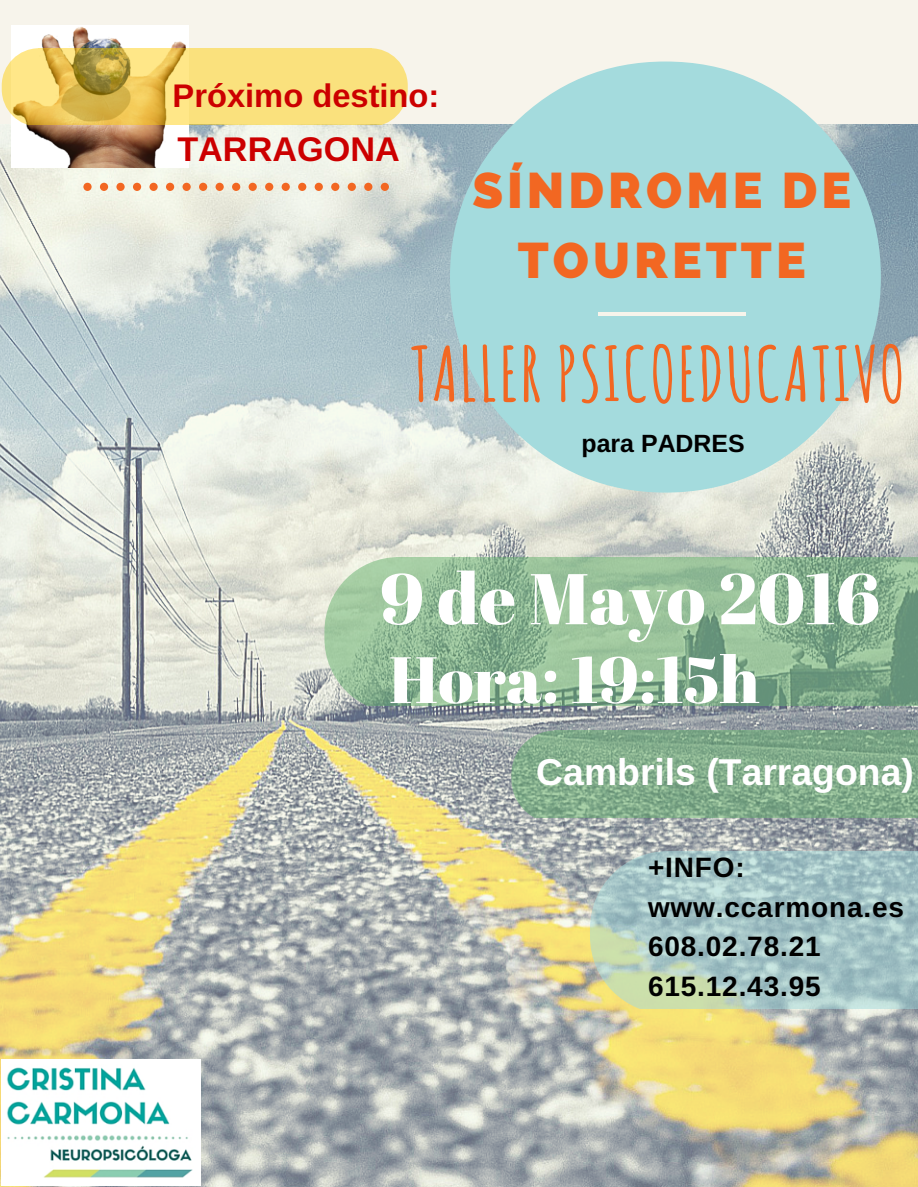
<style>
.page{position:relative;width:918px;height:1187px;background:#fff}
.page>*{position:absolute;margin:0;border:0;box-sizing:border-box;transform-origin:0 0}
.t1{font:700 74.7px "Amatic SC";letter-spacing:.03em;color:#f26722}
.t2{font:71.55px "Abril Fatface";color:#fff}
.t3{font:65.4px "Abril Fatface";color:#fff}
.t4{font:800 49.8px/69.8px "Raleway";letter-spacing:.08em;color:#f26722;text-align:center}
.t5{font:700 37.35px "Arimo";color:#fff}
.t6{font:700 34.2px "Arimo";color:#c00}
.t7{font:700 32.7px "Arimo";color:#c00}
.t8{font:700 28.05px/39.3px "Arimo";letter-spacing:.03em;color:#000}
.t9{font:700 24.9px "Arimo";color:#000}
</style>
<div class="page">
<div style="left:0;top:0;width:918px;height:1186px;background:#f7f4eb"></div>
<img style="left:0;top:124px;width:918px;height:1062px">
<svg style="left:450px;top:62px;width:431px;height:430px;background:#aedbdb"></svg>
<hr style="left:598px;top:312px;width:148px;height:4px;background:#f7f4eb">
<img style="left:11px;top:26px;width:178px;height:141px">
<svg style="left:39px;top:48px;width:331px;height:76px;background:#edd06c"></svg>
<svg style="left:370px;top:48px;width:38px;height:76px"></svg>
<svg style="left:2px;top:48px;width:37px;height:76px;background:#f7df8d"></svg>
<div style="left:166px;top:183px;width:8px;height:8px;background:#f26722;border-radius:50%"></div>
<div style="left:183px;top:183px;width:8px;height:8px;background:#f26722;border-radius:50%"></div>
<div style="left:149px;top:183px;width:9px;height:8px;background:#f26722;border-radius:50%"></div>
<div style="left:216px;top:183px;width:8px;height:8px;background:#f26722;border-radius:50%"></div>
<svg style="left:83px;top:183px;width:9px;height:8px"></svg>
<div style="left:232px;top:183px;width:8px;height:8px;background:#f26722;border-radius:50%"></div>
<div style="left:100px;top:183px;width:8px;height:8px;background:#f26722;border-radius:50%"></div>
<div style="left:116px;top:183px;width:9px;height:8px;background:#f26722;border-radius:50%"></div>
<div style="left:133px;top:183px;width:8px;height:8px;background:#f26722;border-radius:50%"></div>
<div style="left:199px;top:183px;width:8px;height:8px;background:#f26722;border-radius:50%"></div>
<div style="left:331px;top:183px;width:8px;height:8px;background:#f26722;border-radius:50%"></div>
<div style="left:348px;top:183px;width:8px;height:8px;background:#f26722;border-radius:50%"></div>
<div style="left:364px;top:183px;width:8px;height:8px;background:#f26722;border-radius:50%"></div>
<div style="left:381px;top:183px;width:8px;height:8px;background:#f26722;border-radius:50%"></div>
<div style="left:315px;top:183px;width:8px;height:8px;background:#f26722;border-radius:50%"></div>
<div style="left:265px;top:183px;width:8px;height:8px;background:#f26722;border-radius:50%"></div>
<div style="left:282px;top:183px;width:8px;height:8px;background:#f26722;border-radius:50%"></div>
<div style="left:249px;top:183px;width:8px;height:8px;background:#f26722;border-radius:50%"></div>
<div style="left:298px;top:183px;width:8px;height:8px;background:#f26722;border-radius:50%"></div>
<svg style="left:399px;top:557px;width:519px;height:148px;background:#8ab491"></svg>
<svg style="left:324px;top:557px;width:75px;height:148px;background:#a7c9a7"></svg>
<svg style="left:555px;top:730px;width:363px;height:88px;background:#81ab8a"></svg>
<svg style="left:511px;top:730px;width:44px;height:88px;background:#8bae93"></svg>
<svg style="left:668px;top:851px;width:250px;height:157px;background:#a6c5c5"></svg>
<svg style="left:590px;top:851px;width:78px;height:157px;background:#b8cdb8"></svg>
<img style="left:1px;top:1059px;width:199px;height:126px">
<p class="t7" style="left:173px;top:77px;width:268px">Próximo destino:</p>
<p class="t6" style="left:177px;top:130px;width:224px">TARRAGONA</p>
<h3 class="t4" style="left:472px;top:156px;width:380px">SÍNDROME DE<br>TOURETTE</h3>
<h1 class="t1" style="left:410px;top:326px;width:497px">TALLER PSICOEDUCATIVO</h1>
<p class="t9" style="left:582px;top:429px;width:165px">para PADRES</p>
<h2 class="t2" style="left:380px;top:548px;width:501px">9 de Mayo 2016</h2>
<h3 class="t3" style="left:389px;top:634px;width:372px">Hora: 19:15h</h3>
<h3 class="t5" style="left:536px;top:751px;width:379px">Cambrils (Tarragona)</h3>
<p class="t8" style="left:648px;top:848px;width:258px">+INFO: www.ccarmona.es<br>608.02.78.21<br>615.12.43.95</p>
</div>
